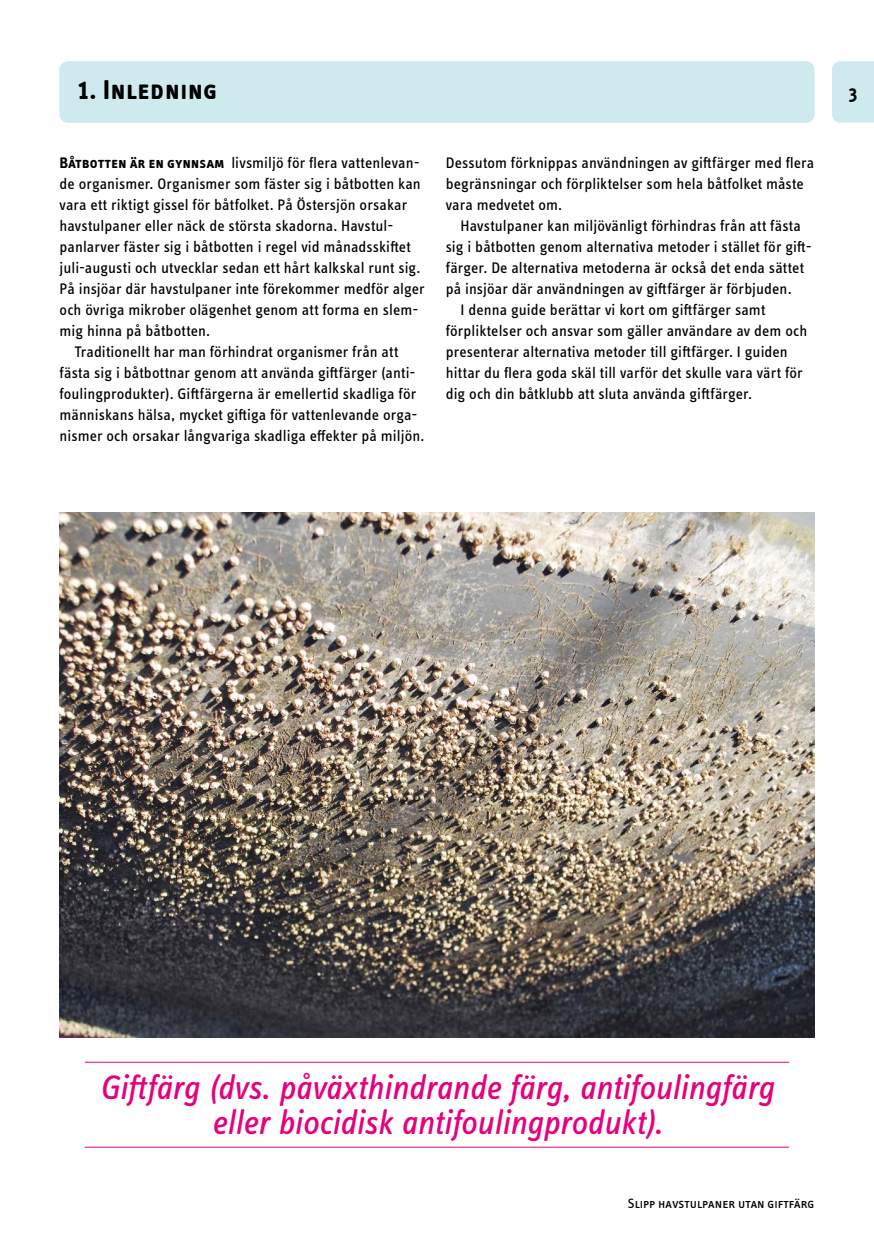
<style>
.page{position:relative;width:874px;height:1241px;background:#fff}
.page>*{position:absolute;margin:0;border:0;box-sizing:border-box;transform-origin:0 0}
.t1{font:italic 35px/35px "Info Text OT";letter-spacing:-.005em;color:#e6007d;text-align:center}
.t2{font:28px "Info Text Bold Caps";letter-spacing:.015em;color:#000}
.t3{font:700 19.25px "Info Text OT";color:#000}
.t4{font:15.75px/21px "Info Text OT";letter-spacing:.005em;color:#000}
.t5{font:14px "Info Text Book Caps";color:#000}
.s1{font-family:"Info Text Bold Caps"}
</style>
<div class="page">
<div style="left:832px;top:61px;width:41px;height:61px;background:#cfeaef"></div>
<div style="left:60px;top:61px;width:754px;height:61px;background:#cfeaef;border-radius:9px"></div>
<img style="left:60px;top:512px;width:754px;height:525px">
<hr style="left:85px;top:1061px;width:703px;height:1px;background:#e6007d">
<hr style="left:85px;top:1146px;width:703px;height:1px;background:#e6007d">
<h2 class="t2" style="left:77px;top:74px;width:142px">1. Inledning</h2>
<p class="t4" style="left:60px;top:152px;width:361px"><span class="s1">Båtbotten är en gynnsam</span> livsmiljö för flera vattenlevan-</p>
<p class="t4" style="left:60px;top:173px;width:362px">de organismer. Organismer som fäster sig i båtbotten kan</p>
<p class="t4" style="left:60px;top:194px;width:349px">vara ett riktigt gissel för båtfolket. På Östersjön orsakar</p>
<p class="t4" style="left:60px;top:215px;width:335px">havstulpaner eller näck de största skadorna. Havstul-</p>
<p class="t4" style="left:60px;top:236px;width:352px">panlarver fäster sig i båtbotten i regel vid månadsskiftet</p>
<p class="t4" style="left:60px;top:257px;width:362px">juli-augusti och utvecklar sedan ett hårt kalkskal runt sig.</p>
<p class="t4" style="left:60px;top:278px;width:366px">På insjöar där havstulpaner inte förekommer medför alger</p>
<p class="t4" style="left:60px;top:299px;width:360px">och övriga mikrober olägenhet genom att forma en slem-</p>
<p class="t4" style="left:60px;top:320px;width:152px">mig hinna på båtbotten.</p>
<p class="t4" style="left:74px;top:341px;width:325px">Traditionellt har man förhindrat organismer från att</p>
<p class="t4" style="left:60px;top:362px;width:357px">fästa sig i båtbottnar genom att använda giftfärger (anti-</p>
<p class="t4" style="left:60px;top:383px;width:358px">foulingprodukter). Giftfärgerna är emellertid skadliga för</p>
<p class="t4" style="left:60px;top:404px;width:359px">människans hälsa, mycket giftiga för vattenlevande orga-</p>
<p class="t4" style="left:60px;top:425px;width:366px">nismer och orsakar långvariga skadliga effekter på miljön.</p>
<p class="t4" style="left:445px;top:152px;width:370px">Dessutom förknippas användningen av giftfärger med flera begränsningar och förpliktelser som hela båtfolket måste vara medvetet om.</p>
<p class="t4" style="left:460px;top:215px;width:342px">Havstulpaner kan miljövänligt förhindras från att fästa</p>
<p class="t4" style="left:445px;top:236px;width:367px">sig i båtbotten genom alternativa metoder i stället för gift-</p>
<p class="t4" style="left:445px;top:257px;width:359px">färger. De alternativa metoderna är också det enda sättet</p>
<p class="t4" style="left:445px;top:278px;width:347px">på insjöar där användningen av giftfärger är förbjuden.</p>
<p class="t4" style="left:460px;top:299px;width:306px">I denna guide berättar vi kort om giftfärger samt</p>
<p class="t4" style="left:445px;top:320px;width:363px">förpliktelser och ansvar som gäller användare av dem och</p>
<p class="t4" style="left:445px;top:341px;width:343px">presenterar alternativa metoder till giftfärger. I guiden</p>
<p class="t4" style="left:445px;top:362px;width:358px">hittar du flera goda skäl till varför det skulle vara värt för</p>
<p class="t4" style="left:445px;top:383px;width:308px">dig och din båtklubb att sluta använda giftfärger.</p>
<p class="t3" style="left:848px;top:81px;width:10px">3</p>
<h1 class="t1" style="left:100px;top:1069px;width:675px">Giftfärg (dvs. påväxthindrande färg, antifoulingfärg eller biocidisk antifoulingprodukt).</h1>
<p class="t5" style="left:627px;top:1195px;width:188px">Slipp havstulpaner utan giftfärg</p>
</div>
